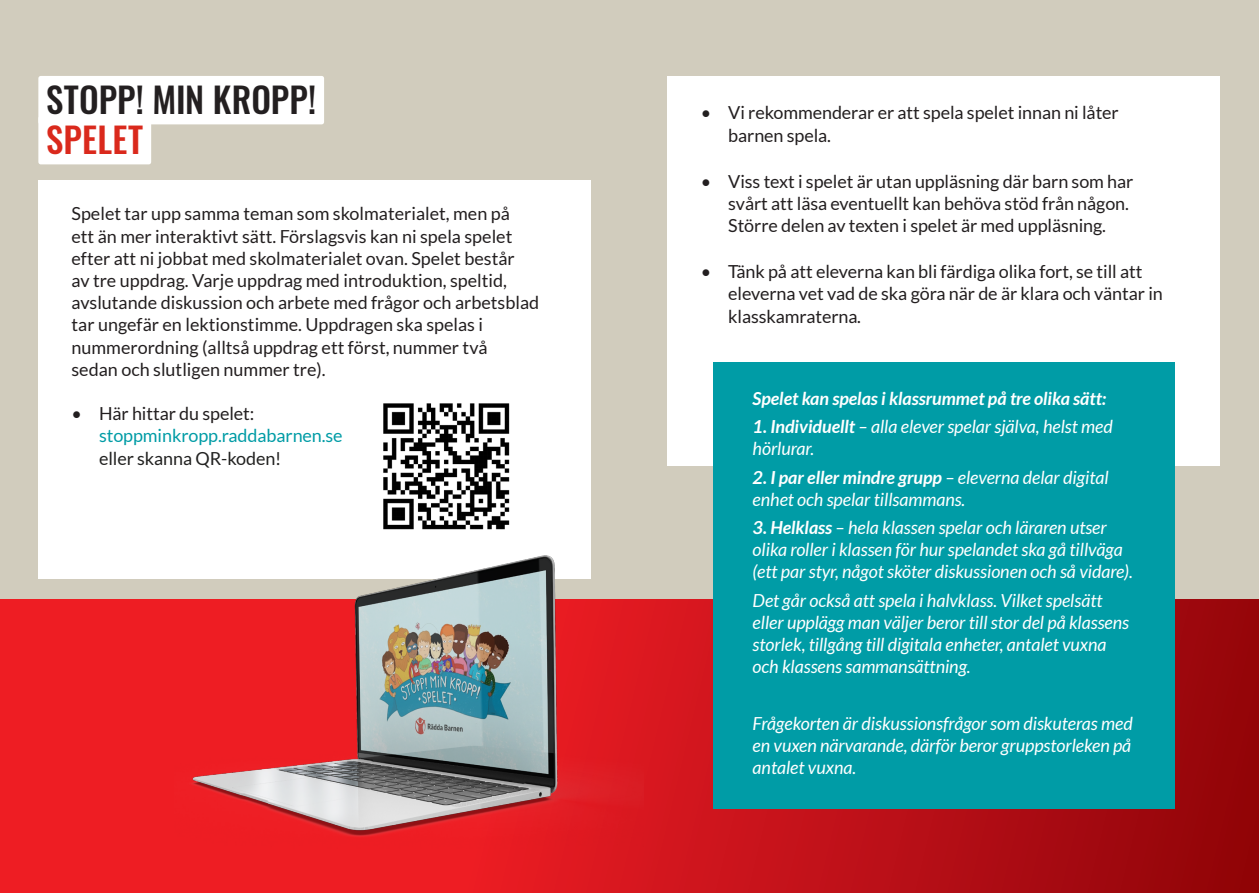
<style>
.page{position:relative;width:1259px;height:893px;background:#d1ccbd}
.page>*{position:absolute;margin:0;border:0;box-sizing:border-box;transform-origin:0 0}
.Titel{font:34.95px "Oswald";color:#231f20}
.Titel-2{font:34.95px "Oswald";letter-spacing:.005em;color:#da291c}
.Bröd_utan_indrag{font:18px/22.2px "Lato";color:#231f20}
.lista{font:italic 18px/22.2px "Lato";letter-spacing:-.005em;color:#fff}
.t1{font:18px/22.2px "Lato";letter-spacing:-.005em;color:#009ca6}
.lista-2{font:italic 700 18px "Lato";letter-spacing:-.005em;color:#fff}
.s1{color:#231f20}
.s2{color:#222221}
.s3{font-style:italic}
.s4{font-weight:700}
</style>
<div class="page">
<svg style="left:0;top:599px;width:1259px;height:294px;background:#cd141b"></svg>
<div style="left:38px;top:76px;width:286px;height:48px;background:#fff;border-radius:2px"></div>
<div style="left:38px;top:116px;width:113px;height:48px;background:#fff;border-radius:2px"></div>
<div style="left:38px;top:180px;width:553px;height:398px;background:#fff"></div>
<div style="left:667px;top:76px;width:553px;height:390px;background:#fff"></div>
<img style="left:174px;top:555px;width:470px;height:295px">
<img style="left:383px;top:403px;width:127px;height:127px">
<div style="left:713px;top:362px;width:461px;height:446px;background:#009ca6"></div>
<p class="Titel" style="left:46px;top:69px;width:271px">STOPP! MIN KROPP!</p>
<p class="Titel-2" style="left:46px;top:109px;width:99px">SPELET</p>
<p class="Bröd_utan_indrag" style="left:72px;top:203px;width:469px">Spelet tar upp samma teman som skolmaterialet, men på<br>ett än mer interaktivt sätt. Förslagsvis kan ni spela spelet efter att ni jobbat med skolmaterialet ovan. Spelet består<br>av tre uppdrag. Varje uppdrag med introduktion, speltid, avslutande diskussion och arbete med frågor och arbetsblad tar ungefär en lektionstimme. Uppdragen ska spelas i nummerordning (alltså uppdrag ett först, nummer två<br>sedan och slutligen nummer tre).</p>
<p class="t1" style="left:99px;top:402px;width:245px;text-indent:-27px"><span class="s1">• Här hittar du spelet: </span>stoppminkropp.raddabarnen.se <span class="s2">eller skanna QR-koden!</span></p>
<p class="Bröd_utan_indrag" style="left:728px;top:102px;width:392px;text-indent:-27px">• Vi rekommenderar er att spela spelet innan ni låter barnen spela.</p>
<p class="Bröd_utan_indrag" style="left:728px;top:170px;width:407px;text-indent:-27px">• Viss text i spelet är utan uppläsning där barn som har svårt att läsa eventuellt kan behöva stöd från någon.<br>Större delen av texten i spelet är med uppläsning.</p>
<p class="Bröd_utan_indrag" style="left:728px;top:261px;width:436px;text-indent:-27px">• Tänk på att eleverna kan bli färdiga olika fort, se till att eleverna vet vad de ska göra när de är klara och väntar in klasskamraterna<span class="s3">.</span></p>
<p class="lista-2" style="left:752px;top:388px;width:355px">Spelet kan spelas i klassrummet på tre olika sätt:</p>
<p class="lista" style="left:752px;top:416px;width:362px"><span class="s4">1. Individuellt</span> – alla elever spelar själva, helst med hörlurar.</p>
<p class="lista" style="left:752px;top:466px;width:357px"><span class="s4">2. I par eller mindre grupp</span> – eleverna delar digital enhet och spelar tillsammans.</p>
<p class="lista" style="left:752px;top:517px;width:382px"><span class="s4">3. Helklass</span> – hela klassen spelar och läraren utser olika roller i klassen för hur spelandet ska gå tillväga (ett par styr, något sköter diskussionen och så vidare).</p>
<p class="lista" style="left:752px;top:589px;width:378px">Det går också att spela i halvklass. Vilket spelsätt eller upplägg man väljer beror till stor del på klassens storlek, tillgång till digitala enheter, antalet vuxna och klassens sammansättning.</p>
<p class="lista" style="left:752px;top:712px;width:382px;text-align:justify">Frågekorten är diskussionsfrågor som diskuteras med en vuxen närvarande, därför beror gruppstorleken på antalet vuxna.</p>
</div>
